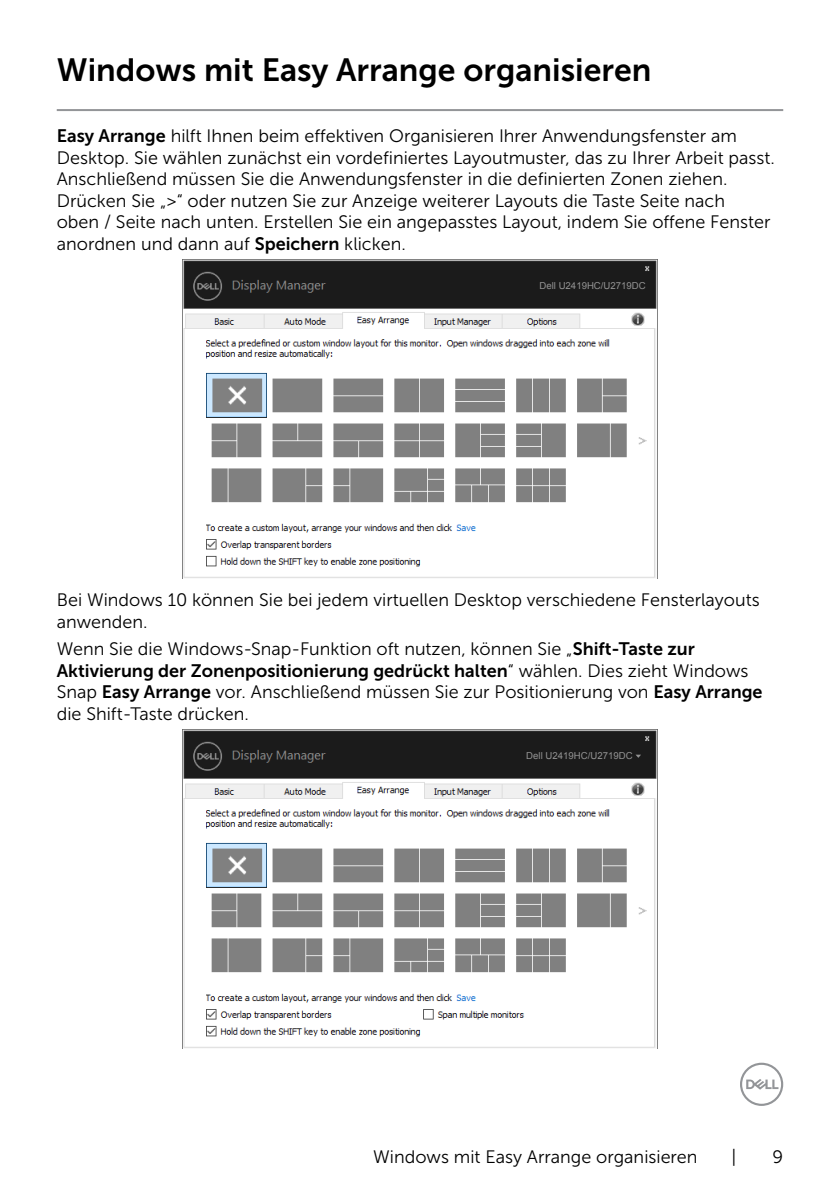
<style>
.page{position:relative;width:840px;height:1191px;background:#fff}
.page>*{position:absolute;margin:0;border:0;box-sizing:border-box;transform-origin:0 0}
.t1{font:32px "Museo Sans For Dell 700";color:#000}
.t2{font:18px/21.6px "Museo Sans For Dell 300";color:#000}
.t3{font:18px "Museo Sans For Dell 700";color:#000}
.t4{font:9.6px "Arial";color:#939393}
.s1{font-family:"Museo Sans For Dell 700"}
.s2{font-family:"Museo Sans For Dell 300"}
</style>
<div class="page">
<svg style="left:740px;top:1062px;width:42px;height:44px"></svg>
<hr style="left:57px;top:109px;width:725px;height:2px;background:#939598">
<img style="left:182px;top:259px;width:475px;height:320px">
<div style="left:539px;top:279px;width:103px;height:12px;background:#1b1b1b"></div>
<img style="left:182px;top:729px;width:475px;height:319px">
<div style="left:526px;top:749px;width:116px;height:11px;background:#1b1b1b"></div>
<svg style="left:635px;top:754px;width:5px;height:4px"></svg>
<h1 class="t1" style="left:57px;top:52px;width:596px">Windows mit Easy Arrange organisieren</h1>
<p class="t2" style="left:57px;top:125px;width:719px"><span class="s1">Easy Arrange</span> hilft Ihnen beim effektiven Organisieren Ihrer Anwendungsfenster am Desktop. Sie wählen zunächst ein vordefiniertes Layoutmuster, das zu Ihrer Arbeit passt.<br>Anschließend müssen Sie die Anwendungsfenster in die definierten Zonen ziehen.<br>Drücken Sie „&gt;“ oder nutzen Sie zur Anzeige weiterer Layouts die Taste Seite nach<br>oben / Seite nach unten. Erstellen Sie ein angepasstes Layout, indem Sie offene Fenster anordnen und dann auf <span class="s1">Speichern</span> klicken.</p>
<p class="t4" style="left:539px;top:279px;width:108px">Dell U2419HC/U2719DC</p>
<p class="t2" style="left:57px;top:589px;width:704px">Bei Windows 10 können Sie bei jedem virtuellen Desktop verschiedene Fensterlayouts anwenden.</p>
<p class="t2" style="left:57px;top:638px;width:639px">Wenn Sie die Windows-Snap-Funktion oft nutzen, können Sie „<span class="s1">Shift-Taste zur</span></p>
<p class="t3" style="left:57px;top:660px;width:693px">Aktivierung der Zonenpositionierung gedrückt halten<span class="s2">“ wählen. Dies zieht Windows</span></p>
<p class="t2" style="left:57px;top:681px;width:707px">Snap <span class="s1">Easy Arrange</span> vor. Anschließend müssen Sie zur Positionierung von <span class="s1">Easy Arrange </span>die Shift-Taste drücken.</p>
<p class="t4" style="left:526px;top:749px;width:108px">Dell U2419HC/U2719DC</p>
<p class="t2" style="left:373px;top:1145px;width:326px">Windows mit Easy Arrange organisieren</p>
<p class="t2" style="left:731px;top:1145px;width:6px">|</p>
<p class="t2" style="left:772px;top:1145px;width:12px">9</p>
</div>
